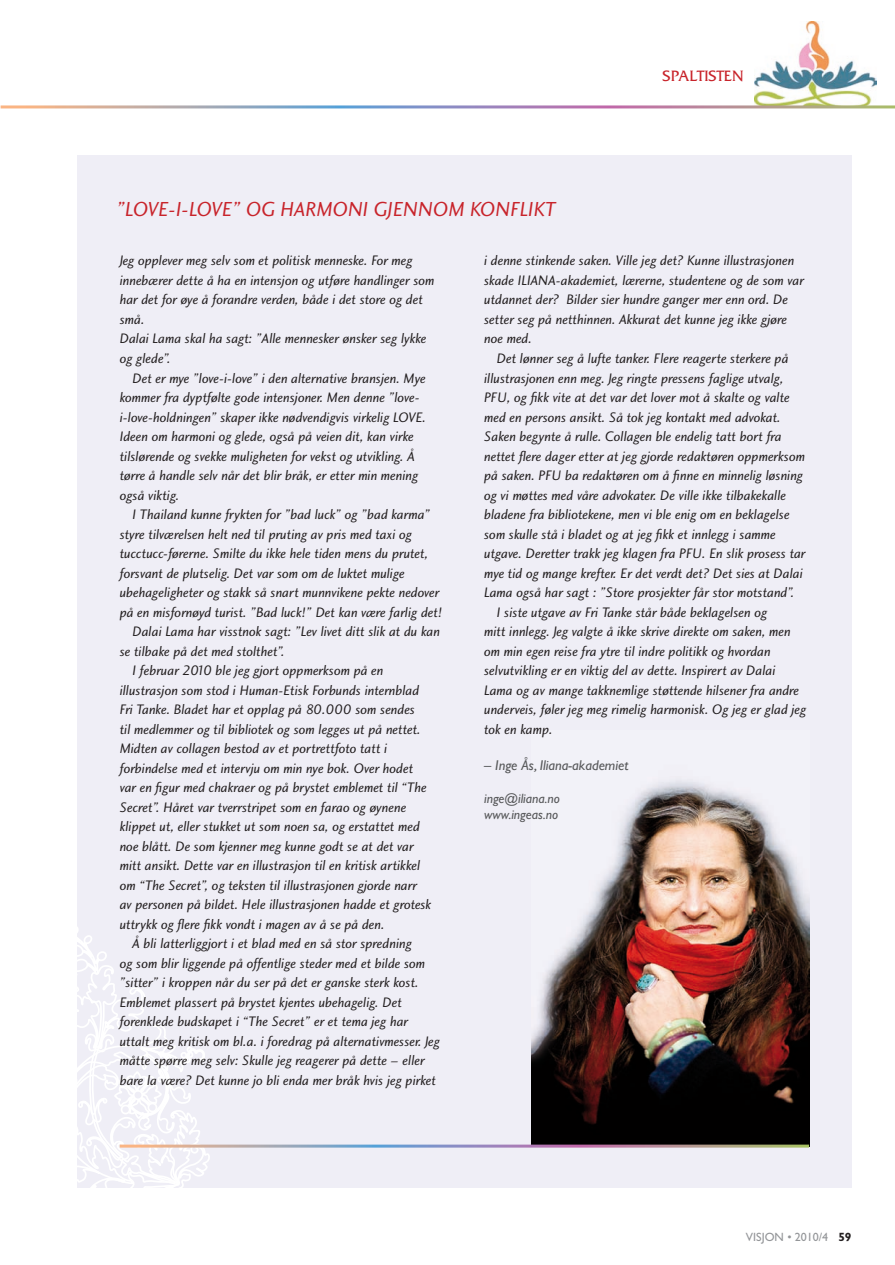
<style>
.page{position:relative;width:895px;height:1265px;background:#fff}
.page>*{position:absolute;margin:0;border:0;box-sizing:border-box;transform-origin:0 0}
.t1{font:21px "Charlotte Sans Book Italic Plain";color:#c8242b}
.t2{font:15.75px "Friz Quadrata";color:#c8242b}
.t3{font:14.25px/19.5px "Charlotte Sans Book Italic Plain";color:#231f20}
.t4{font:italic 14.25px "Gill Sans";color:#57585a}
.t5{font:italic 13.5px/16.2px "Gill Sans";color:#57585a}
.t6{font:12px "Gill Sans";color:#939598}
.s1{font-weight:700;color:#231f20}
</style>
<div class="page">
<hr style="left:0;top:0;width:1px;height:1264px;background:#f0e9dc">
<div style="left:77px;top:155px;width:774px;height:1032px;background:#efeef6"></div>
<img style="left:531px;top:782px;width:277px;height:362px">
<img style="left:754px;top:22px;width:122px;height:83px">
<svg style="left:77px;top:927px;width:135px;height:261px"></svg>
<hr style="left:120px;top:1144px;width:688px;height:3px;background:#fff">
<h1 class="t1" style="left:117px;top:197px;width:441px">”LOVE-I-LOVE” OG HARMONI GJENNOM KONFLIKT</h1>
<p class="t2" style="left:662px;top:67px;width:82px">SPALTISTEN</p>
<p class="t3" style="left:120px;top:251px;width:316px">Jeg opplever meg selv som et politisk menneske. For meg innebærer dette å ha en intensjon og utføre handlinger som har det for øye å forandre verden, både i det store og det små.<br>Dalai Lama skal ha sagt: ”Alle mennesker ønsker seg lykke og glede”.</p>
<p class="t3" style="left:120px;top:368px;width:308px;text-indent:13px">Det er mye ”love-i-love” i den alternative bransjen. Mye kommer fra dyptfølte gode intensjoner. Men denne ”love&shy;i-love-holdningen” skaper ikke nødvendigvis virkelig LOVE.<br>Ideen om harmoni og glede, også på veien dit, kan virke tilslørende og svekke muligheten for vekst og utvikling. Å tørre å handle selv når det blir bråk, er etter min mening også viktig.</p>
<p class="t3" style="left:132px;top:504px;width:299px">I Thailand kunne frykten for ”bad luck” og ”bad karma”</p>
<p class="t3" style="left:120px;top:524px;width:294px">styre tilværelsen helt ned til pruting av pris med taxi og</p>
<p class="t3" style="left:120px;top:543px;width:310px">tucctucc-førerne. Smilte du ikke hele tiden mens du prutet,</p>
<p class="t3" style="left:120px;top:562px;width:287px">forsvant de plutselig. Det var som om de luktet mulige</p>
<p class="t3" style="left:120px;top:582px;width:321px">ubehageligheter og stakk så snart munnvikene pekte nedover</p>
<p class="t3" style="left:120px;top:601px;width:324px">på en misfornøyd turist. ”Bad luck!” Det kan være farlig det!</p>
<p class="t3" style="left:132px;top:621px;width:309px">Dalai Lama har visstnok sagt: ”Lev livet ditt slik at du kan</p>
<p class="t3" style="left:120px;top:640px;width:166px">se tilbake på det med stolthet”.</p>
<p class="t3" style="left:132px;top:660px;width:252px">I februar 2010 ble jeg gjort oppmerksom på en</p>
<p class="t3" style="left:120px;top:679px;width:301px">illustrasjon som stod i Human-Etisk Forbunds internblad</p>
<p class="t3" style="left:120px;top:699px;width:296px">Fri Tanke. Bladet har et opplag på 80.000 som sendes</p>
<p class="t3" style="left:120px;top:718px;width:302px">til medlemmer og til bibliotek og som legges ut på nettet.</p>
<p class="t3" style="left:120px;top:738px;width:269px">Midten av collagen bestod av et portrettfoto tatt i</p>
<p class="t3" style="left:120px;top:757px;width:295px">forbindelse med et intervju om min nye bok. Over hodet</p>
<p class="t3" style="left:120px;top:777px;width:308px">var en figur med chakraer og på brystet emblemet til “The</p>
<p class="t3" style="left:120px;top:796px;width:288px">Secret”. Håret var tverrstripet som en farao og øynene</p>
<p class="t3" style="left:120px;top:816px;width:301px">klippet ut, eller stukket ut som noen sa, og erstattet med</p>
<p class="t3" style="left:120px;top:835px;width:295px">noe blått. De som kjenner meg kunne godt se at det var</p>
<p class="t3" style="left:120px;top:855px;width:302px">mitt ansikt. Dette var en illustrasjon til en kritisk artikkel</p>
<p class="t3" style="left:120px;top:874px;width:299px">om “The Secret”, og teksten til illustrasjonen gjorde narr</p>
<p class="t3" style="left:120px;top:894px;width:313px">av personen på bildet. Hele illustrasjonen hadde et grotesk</p>
<p class="t3" style="left:120px;top:913px;width:266px">uttrykk og flere fikk vondt i magen av å se på den.</p>
<p class="t3" style="left:132px;top:933px;width:281px">Å bli latterliggjort i et blad med en så stor spredning</p>
<p class="t3" style="left:120px;top:952px;width:307px">og som blir liggende på offentlige steder med et bilde som</p>
<p class="t3" style="left:120px;top:972px;width:300px">”sitter” i kroppen når du ser på det er ganske sterk kost.</p>
<p class="t3" style="left:120px;top:991px;width:283px">Emblemet plassert på brystet kjentes ubehagelig. Det</p>
<p class="t3" style="left:120px;top:1011px;width:290px">forenklede budskapet i “The Secret” er et tema jeg har</p>
<p class="t3" style="left:120px;top:1030px;width:322px">uttalt meg kritisk om bl.a. i foredrag på alternativmesser. Jeg</p>
<p class="t3" style="left:120px;top:1050px;width:306px">måtte spørre meg selv: Skulle jeg reagerer på dette – eller</p>
<p class="t3" style="left:120px;top:1069px;width:318px">bare la være? Det kunne jo bli enda mer bråk hvis jeg pirket</p>
<p class="t3" style="left:484px;top:251px;width:321px">i denne stinkende saken. Ville jeg det? Kunne illustrasjonen skade ILIANA-akademiet, lærerne, studentene og de som var utdannet der? Bilder sier hundre ganger mer enn ord. De setter seg på netthinnen. Akkurat det kunne jeg ikke gjøre noe med.</p>
<p class="t3" style="left:497px;top:348px;width:293px">Det lønner seg å lufte tanker. Flere reagerte sterkere på</p>
<p class="t3" style="left:484px;top:368px;width:301px">illustrasjonen enn meg. Jeg ringte pressens faglige utvalg,</p>
<p class="t3" style="left:484px;top:387px;width:307px">PFU, og fikk vite at det var det lover mot å skalte og valte</p>
<p class="t3" style="left:484px;top:407px;width:298px">med en persons ansikt. Så tok jeg kontakt med advokat.</p>
<p class="t3" style="left:484px;top:426px;width:299px">Saken begynte å rulle. Collagen ble endelig tatt bort fra</p>
<p class="t3" style="left:484px;top:446px;width:322px">nettet flere dager etter at jeg gjorde redaktøren oppmerksom</p>
<p class="t3" style="left:484px;top:465px;width:320px">på saken. PFU ba redaktøren om å finne en minnelig løsning</p>
<p class="t3" style="left:484px;top:485px;width:303px">og vi møttes med våre advokater. De ville ikke tilbakekalle</p>
<p class="t3" style="left:484px;top:504px;width:307px">bladene fra bibliotekene, men vi ble enig om en beklagelse</p>
<p class="t3" style="left:484px;top:524px;width:293px">som skulle stå i bladet og at jeg fikk et innlegg i samme</p>
<p class="t3" style="left:484px;top:543px;width:323px">utgave. Deretter trakk jeg klagen fra PFU. En slik prosess tar</p>
<p class="t3" style="left:484px;top:562px;width:320px">mye tid og mange krefter. Er det verdt det? Det sies at Dalai</p>
<p class="t3" style="left:484px;top:582px;width:312px">Lama også har sagt : ”Store prosjekter får stor motstand”.</p>
<p class="t3" style="left:497px;top:601px;width:272px">I siste utgave av Fri Tanke står både beklagelsen og</p>
<p class="t3" style="left:484px;top:621px;width:308px">mitt innlegg. Jeg valgte å ikke skrive direkte om saken, men</p>
<p class="t3" style="left:484px;top:640px;width:288px">om min egen reise fra ytre til indre politikk og hvordan</p>
<p class="t3" style="left:484px;top:660px;width:293px">selvutvikling er en viktig del av dette. Inspirert av Dalai</p>
<p class="t3" style="left:484px;top:679px;width:316px">Lama og av mange takknemlige støttende hilsener fra andre</p>
<p class="t3" style="left:484px;top:699px;width:324px">underveis, føler jeg meg rimelig harmonisk. Og jeg er glad jeg</p>
<p class="t3" style="left:484px;top:718px;width:70px">tok en kamp.</p>
<p class="t4" style="left:484px;top:757px;width:146px">– Inge Ås, Iliana-akademiet</p>
<p class="t5" style="left:484px;top:790px;width:77px">inge@iliana.no www.ingeas.no</p>
<p class="t6" style="left:745px;top:1229px;width:107px">VISJON • 2010/4 <span class="s1">59</span></p>
</div>
